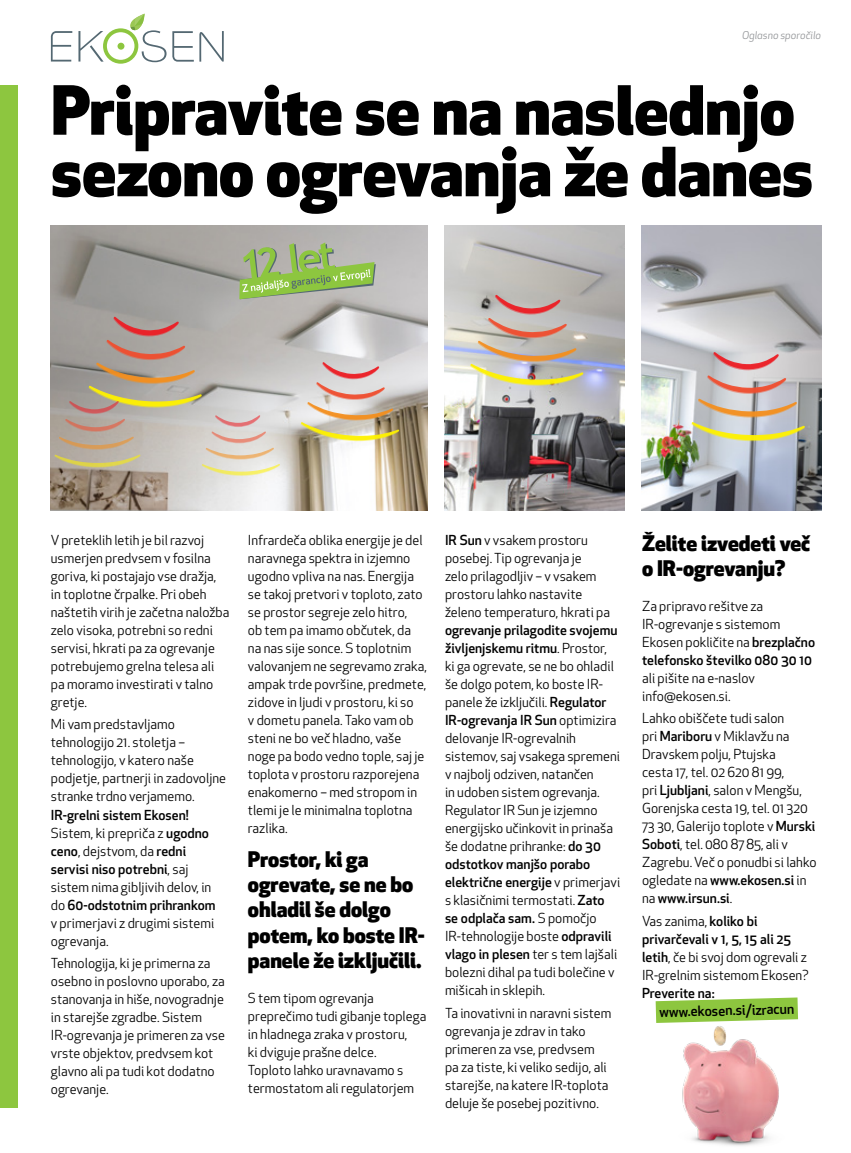
<style>
.page{position:relative;width:851px;height:1153px;background:#fff}
.page>*{position:absolute;margin:0;border:0;box-sizing:border-box;transform-origin:0 0}
.t1{font:800 66px/61.5px "Apex New";color:#000}
.t2{font:800 21px/25.2px "Apex New";color:#000}
.t3{font:500 13.95px "Apex New";color:#000}
.t4{font:13.5px/18px "Apex New";color:#000}
.t5{font:500 13.5px "Apex New";color:#000}
.t6{font:italic 10.5px "Apex New";color:#939598}
.s1{font-weight:500}
</style>
<div class="page">
<svg style="left:51px;top:31px;width:21px;height:31px"></svg>
<svg style="left:172px;top:31px;width:52px;height:31px"></svg>
<svg style="left:78px;top:14px;width:88px;height:50px"></svg>
<img style="left:656px;top:1022px;width:123px;height:124px">
<svg style="left:655px;top:997px;width:143px;height:25px;background:#9dce5a"></svg>
<img style="left:444px;top:226px;width:180px;height:284px">
<img style="left:641px;top:226px;width:180px;height:284px">
<img style="left:51px;top:226px;width:376px;height:284px">
<div style="left:0;top:85px;width:18px;height:1023px;background:#8dc63f"></div>
<svg style="left:239px;top:242px;width:137px;height:57px;background:#a1b97f"></svg>
<img style="left:470px;top:295px;width:113px;height:91px">
<img style="left:300px;top:362px;width:99px;height:79px">
<svg style="left:691px;top:352px;width:113px;height:89px;background:#ccbcaf"></svg>
<svg style="left:54px;top:316px;width:226px;height:160px;background:#bcb1a5"></svg>
<p class="t6" style="left:741px;top:29px;width:81px">Oglasno sporočilo</p>
<h1 class="t1" style="left:51px;top:78px;width:763px">Pripravite se na naslednjo sezono ogrevanja že danes</h1>
<p class="t4" style="left:51px;top:531px;width:180px">V preteklih letih je bil razvoj usmerjen predvsem v fosilna goriva, ki postajajo vse dražja, in toplotne črpalke. Pri obeh naštetih virih je začetna naložba zelo visoka, potrebni so redni servisi, hkrati pa za ogrevanje potrebujemo grelna telesa ali pa moramo investirati v talno gretje.</p>
<p class="t4" style="left:51px;top:715px;width:177px">Mi vam predstavljamo tehnologijo 21. stoletja – tehnologijo, v katero naše podjetje, partnerji in zadovoljne stranke trdno verjamemo.</p>
<p class="t4" style="left:51px;top:805px;width:166px"><span class="s1">IR-grelni sistem Ekosen!<br></span>Sistem, ki prepriča z <span class="s1">ugodno ceno</span>, dejstvom, da <span class="s1">redni servisi niso potrebni</span>, saj sistem nima gibljivih delov, in do <span class="s1">60-odstotnim prihrankom </span>v primerjavi z drugimi sistemi ogrevanja.</p>
<p class="t4" style="left:51px;top:953px;width:176px">Tehnologija, ki je primerna za osebno in poslovno uporabo, za stanovanja in hiše, novogradnje in starejše zgradbe. Sistem<br>IR-ogrevanja je primeren za vse vrste objektov, predvsem kot glavno ali pa tudi kot dodatno ogrevanje.</p>
<p class="t4" style="left:248px;top:531px;width:180px">Infrardeča oblika energije je del naravnega spektra in izjemno ugodno vpliva na nas. Energija se takoj pretvori v toploto, zato se prostor segreje zelo hitro,<br>ob tem pa imamo občutek, da na nas sije sonce. S toplotnim valovanjem ne segrevamo zraka, ampak trde površine, predmete, zidove in ljudi v prostoru, ki so<br>v dometu panela. Tako vam ob steni ne bo več hladno, vaše noge pa bodo vedno tople, saj je toplota v prostoru razporejena enakomerno – med stropom in tlemi je le minimalna toplotna razlika.</p>
<h2 class="t2" style="left:248px;top:846px;width:178px">Prostor, ki ga ogrevate, se ne bo ohladil še dolgo potem, ko boste IR&shy;panele že izključili.</h2>
<p class="t4" style="left:248px;top:988px;width:180px">S tem tipom ogrevanja preprečimo tudi gibanje toplega in hladnega zraka v prostoru,<br>ki dviguje prašne delce.<br>Toploto lahko uravnavamo s termostatom ali regulatorjem</p>
<p class="t4" style="left:445px;top:531px;width:167px"><span class="s1">IR Sun</span> v vsakem prostoru posebej. Tip ogrevanja je<br>zelo prilagodljiv – v vsakem prostoru lahko nastavite želeno temperaturo, hkrati pa</p>
<p class="t4" style="left:445px;top:621px;width:177px"><span class="s1">ogrevanje prilagodite svojemu življenjskemu ritmu</span>. Prostor,<br>ki ga ogrevate, se ne bo ohladil še dolgo potem, ko boste IR&shy;panele že izključili. <span class="s1">Regulator<br>IR-ogrevanja IR Sun</span> optimizira delovanje IR-ogrevalnih sistemov, saj vsakega spremeni v najbolj odziven, natančen<br>in udoben sistem ogrevanja.<br>Regulator IR Sun je izjemno energijsko učinkovit in prinaša še dodatne prihranke: <span class="s1">do 30 odstotkov manjšo porabo električne energije</span> v primerjavi s klasičnimi termostati. <span class="s1">Zato se odplača sam.</span> S pomočjo<br>IR-tehnologije boste <span class="s1">odpravili vlago in plesen</span> ter s tem lajšali bolezni dihal pa tudi bolečine v mišicah in sklepih.</p>
<p class="t4" style="left:445px;top:1003px;width:168px">Ta inovativni in naravni sistem ogrevanja je zdrav in tako primeren za vse, predvsem pa za tiste, ki veliko sedijo, ali starejše, na katere IR-toplota deluje še posebej pozitivno.</p>
<h2 class="t2" style="left:642px;top:529px;width:170px">Želite izvedeti več o IR-ogrevanju?</h2>
<p class="t4" style="left:642px;top:597px;width:174px">Za pripravo rešitve za<br>IR-ogrevanje s sistemom<br>Ekosen pokličite na <span class="s1">brezplačno telefonsko številko 080 30 10</span></p>
<p class="t4" style="left:642px;top:669px;width:114px">ali pišite na e-naslov info@ekosen.si.</p>
<p class="t4" style="left:642px;top:709px;width:176px">Lahko obiščete tudi salon<br>pri <span class="s1">Mariboru</span> v Miklavžu na<br>Dravskem polju, Ptujska<br>cesta 17, tel. 02 620 81 99,<br>pri <span class="s1">Ljubljani</span>, salon v Mengšu,<br>Gorenjska cesta 19, tel. 01 320<br>73 30, Galerijo toplote v <span class="s1">Murski<br>Soboti</span>, tel. 080 87 85, ali v<br>Zagrebu. Več o ponudbi si lahko ogledate na <span class="s1">www.ekosen.si</span> in na <span class="s1">www.irsun.si</span>.</p>
<p class="t4" style="left:642px;top:911px;width:168px">Vas zanima, <span class="s1">koliko bi privarčevali v 1, 5, 15 ali 25 letih</span>, če bi svoj dom ogrevali z<br>IR-grelnim sistemom Ekosen?</p>
<p class="t5" style="left:642px;top:983px;width:74px">Preverite na:</p>
<p class="t3" style="left:659px;top:1003px;width:136px;rotate:-2deg">www.ekosen.si/izracun</p>
</div>
